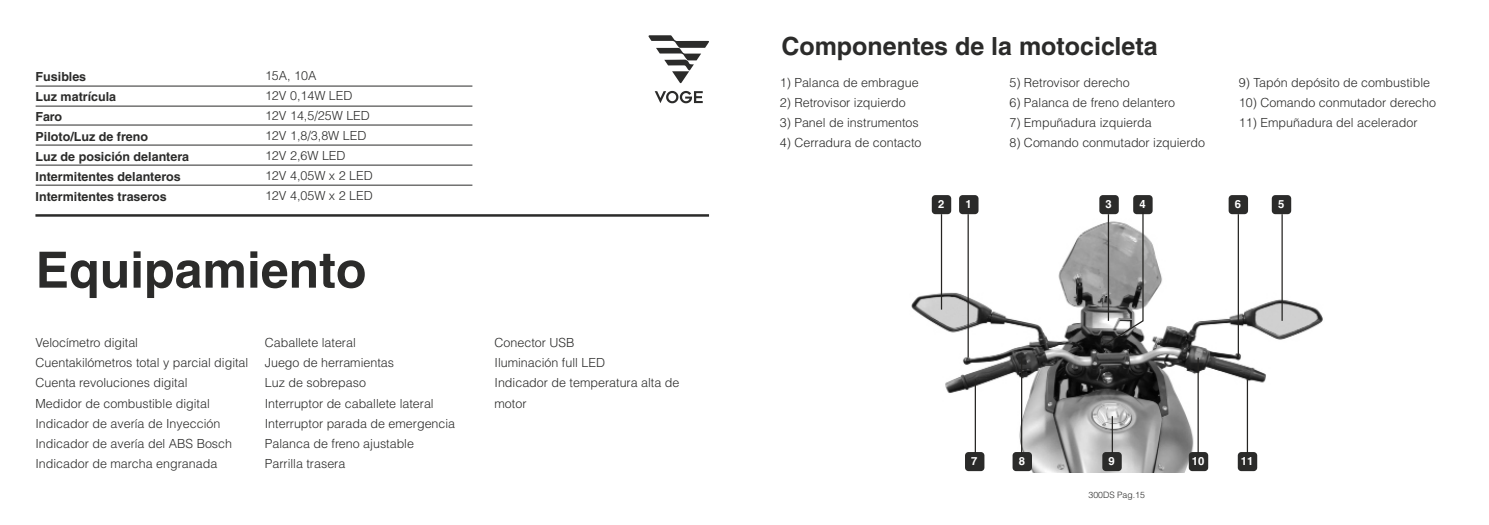
<style>
.page{position:relative;width:1489px;height:525px;background:#fff}
.page>*{position:absolute;margin:0;border:0;box-sizing:border-box;transform-origin:0 0}
.t1{font:700 50px "Helvetica LT";color:#2b2b2a}
.t2{font:700 25px "Helvetica LT";color:#2b2b2a}
.t3{font:300 12.5px/20px "Helvetica LT";color:#2b2b2a}
.t4{font:700 12.5px/20px "Helvetica LT";color:#2b2b2a}
.t5{font:700 11.25px "Helvetica LT";color:#fff}
.t6{font:300 8.75px "Helvetica LT";color:#2b2b2a}
</style>
<div class="page">
<svg style="left:654px;top:91px;width:48px;height:12px"></svg>
<svg style="left:648px;top:35px;width:61px;height:48px"></svg>
<hr style="left:35px;top:214px;width:674px;height:2px;background:#2b2b2a">
<hr style="left:36px;top:125px;width:436px;height:1px;background:#2b2b2a">
<hr style="left:36px;top:165px;width:436px;height:1px;background:#2b2b2a">
<hr style="left:36px;top:106px;width:436px;height:1px;background:#2b2b2a">
<hr style="left:36px;top:145px;width:436px;height:1px;background:#2b2b2a">
<hr style="left:36px;top:86px;width:436px;height:1px;background:#2b2b2a">
<hr style="left:36px;top:185px;width:436px;height:1px;background:#2b2b2a">
<img style="left:911px;top:219px;width:412px;height:253px">
<div style="left:959px;top:195px;width:19px;height:19px;background:#2b2b2a;border-radius:4px"></div>
<div style="left:964px;top:452px;width:20px;height:19px;background:#2b2b2a;border-radius:4px"></div>
<div style="left:1099px;top:195px;width:19px;height:19px;background:#2b2b2a;border-radius:4px"></div>
<div style="left:1271px;top:195px;width:20px;height:19px;background:#2b2b2a;border-radius:4px"></div>
<div style="left:931px;top:195px;width:20px;height:19px;background:#2b2b2a;border-radius:4px"></div>
<div style="left:1012px;top:452px;width:19px;height:19px;background:#2b2b2a;border-radius:4px"></div>
<div style="left:1188px;top:452px;width:20px;height:19px;background:#2b2b2a;border-radius:4px"></div>
<div style="left:1237px;top:452px;width:20px;height:19px;background:#2b2b2a;border-radius:4px"></div>
<div style="left:1102px;top:452px;width:19px;height:19px;background:#2b2b2a;border-radius:4px"></div>
<div style="left:1133px;top:195px;width:19px;height:19px;background:#2b2b2a;border-radius:4px"></div>
<div style="left:1228px;top:195px;width:19px;height:19px;background:#2b2b2a;border-radius:4px"></div>
<hr style="left:940px;top:214px;width:2px;height:95px;background:#252422">
<hr style="left:1020px;top:357px;width:2px;height:96px;background:#252422">
<hr style="left:1197px;top:357px;width:1px;height:96px;background:#252422">
<hr style="left:974px;top:379px;width:1px;height:74px;background:#252422">
<hr style="left:1111px;top:416px;width:1px;height:37px;background:#252422">
<hr style="left:1246px;top:379px;width:1px;height:74px;background:#252422">
<hr style="left:967px;top:214px;width:1px;height:143px;background:#252422">
<hr style="left:1281px;top:214px;width:1px;height:106px;background:#252422">
<hr style="left:1237px;top:214px;width:1px;height:143px;background:#252422">
<svg style="left:1105px;top:210px;width:39px;height:135px;background:#919090"></svg>
<p class="t4" style="left:36px;top:66px;width:155px">Fusibles<br>Luz matrícula<br>Faro<br>Piloto/Luz de freno<br>Luz de posición delantera<br>Intermitentes delanteros<br>Intermitentes traseros</p>
<p class="t3" style="left:265px;top:65px;width:109px">15A, 10A<br>12V 0,14W LED<br>12V 14,5/25W LED<br>12V 1,8/3,8W LED<br>12V 2,6W LED<br>12V 4,05W x 2 LED<br>12V 4,05W x 2 LED</p>
<h1 class="t1" style="left:36px;top:239px;width:332px">Equipamiento</h1>
<p class="t3" style="left:35px;top:332px;width:214px">Velocímetro digital<br>Cuentakilómetros total y parcial digital<br>Cuenta revoluciones digital<br>Medidor de combustible digital<br>Indicador de avería de Inyección<br>Indicador de avería del ABS Bosch<br>Indicador de marcha engranada</p>
<p class="t3" style="left:265px;top:332px;width:192px">Caballete lateral<br>Juego de herramientas<br>Luz de sobrepaso<br>Interruptor de caballete lateral<br>Interruptor parada de emergencia<br>Palanca de freno ajustable<br>Parrilla trasera</p>
<p class="t3" style="left:494px;top:332px;width:186px">Conector USB<br>Iluminación full LED<br>Indicador de temperatura alta de motor</p>
<h2 class="t2" style="left:781px;top:30px;width:377px">Componentes de la motocicleta</h2>
<p class="t3" style="left:779px;top:72px;width:140px">1) Palanca de embrague</p>
<p class="t3" style="left:779px;top:92px;width:127px">2) Retrovisor izquierdo</p>
<p class="t3" style="left:779px;top:112px;width:140px">3) Panel de instrumentos</p>
<p class="t3" style="left:779px;top:132px;width:143px">4) Cerradura de contacto</p>
<p class="t3" style="left:1009px;top:72px;width:122px">5) Retrovisor derecho</p>
<p class="t3" style="left:1009px;top:92px;width:167px">6) Palanca de freno delantero</p>
<p class="t3" style="left:1009px;top:112px;width:144px">7) Empuñadura izquierda</p>
<p class="t3" style="left:1009px;top:132px;width:197px">8) Comando conmutador izquierdo</p>
<p class="t3" style="left:1238px;top:72px;width:193px">9) Tapón depósito de combustible</p>
<p class="t3" style="left:1238px;top:92px;width:199px">10) Comando conmutador derecho</p>
<p class="t3" style="left:1238px;top:112px;width:180px">11) Empuñadura del acelerador</p>
<p class="t5" style="left:938px;top:197px;width:8px">2</p>
<p class="t5" style="left:1105px;top:197px;width:8px">3</p>
<p class="t5" style="left:1277px;top:197px;width:8px">5</p>
<p class="t5" style="left:965px;top:197px;width:8px">1</p>
<p class="t5" style="left:1139px;top:197px;width:8px">4</p>
<p class="t5" style="left:1234px;top:197px;width:8px">6</p>
<p class="t5" style="left:971px;top:453px;width:8px">7</p>
<p class="t5" style="left:1018px;top:453px;width:8px">8</p>
<p class="t5" style="left:1108px;top:453px;width:8px">9</p>
<p class="t5" style="left:1191px;top:453px;width:14px">10</p>
<p class="t5" style="left:1240px;top:453px;width:14px">11</p>
<p class="t6" style="left:1088px;top:489px;width:58px">300DS Pag.15</p>
</div>
